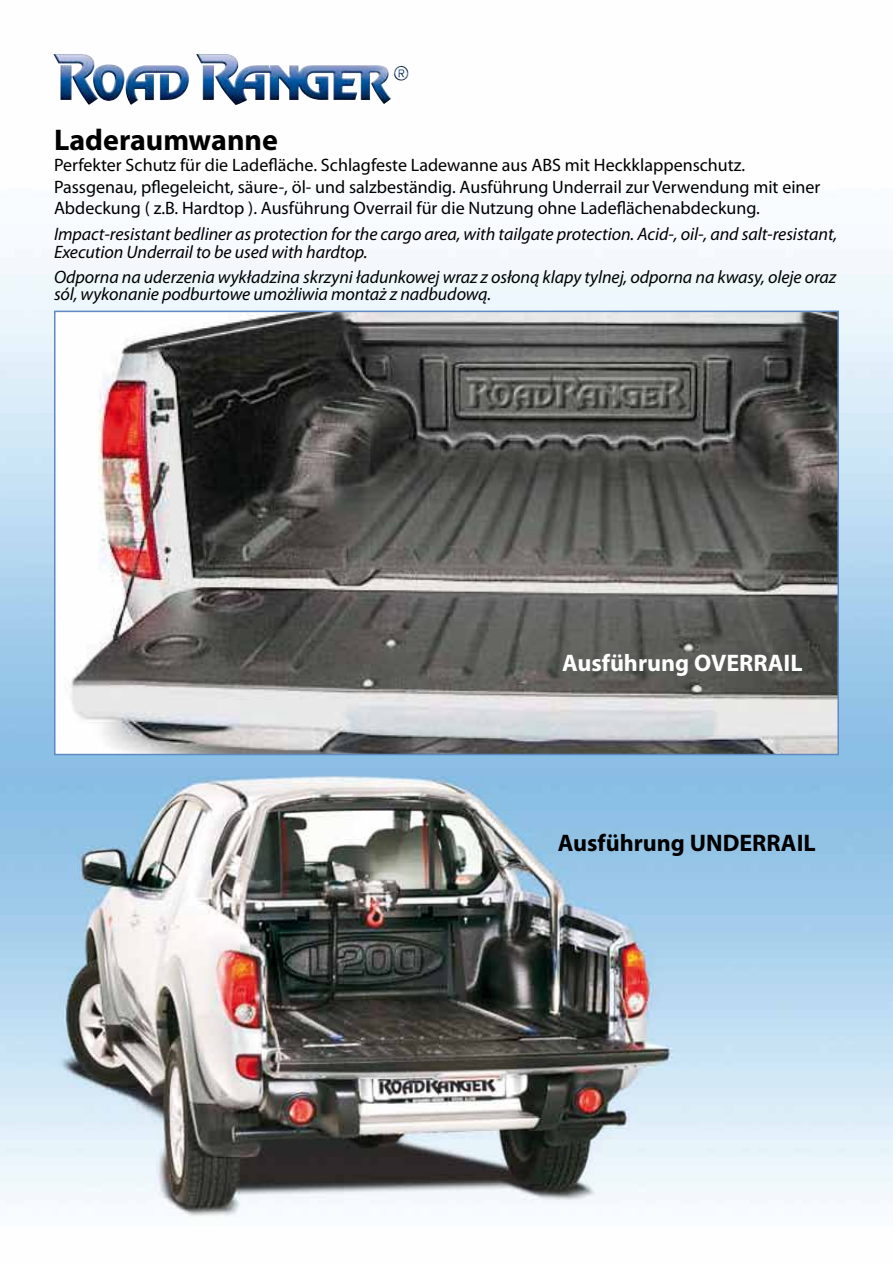
<style>
.page{position:relative;width:893px;height:1263px;background:#fff}
.page>*{position:absolute;margin:0;border:0;box-sizing:border-box;transform-origin:0 0}
.t1{font:700 30px "Myriad Pro";color:#000}
.t2{font:700 24px "Myriad Pro";color:#000}
.t3{font:700 24px "Myriad Pro";color:#fff}
.t4{font:italic 18px/18px "Myriad Pro";letter-spacing:-.005em;color:#000}
.t5{font:18px/21.6px "Myriad Pro";color:#000}
</style>
<div class="page">
<img style="left:0;top:65px;width:893px;height:1152px">
<img style="left:53px;top:54px;width:338px;height:51px">
<img style="left:57px;top:314px;width:779px;height:438px">
<div style="left:54px;top:311px;width:785px;height:444px;border:2px solid #5e89c2"></div>
<h1 class="t1" style="left:54px;top:120px;width:226px">Laderaumwanne</h1>
<p class="t5" style="left:54px;top:154px;width:768px">Perfekter Schutz für die Ladefläche. Schlagfeste Ladewanne aus ABS mit Heckklappenschutz.<br>Passgenau, pflegeleicht, säure-, öl- und salzbeständig. Ausführung Underrail zur Verwendung mit einer<br>Abdeckung ( z.B. Hardtop ). Ausführung Overrail für die Nutzung ohne Ladeflächenabdeckung.</p>
<p class="t4" style="left:54px;top:225px;width:785px">Impact-resistant bedliner as protection for the cargo area, with tailgate protection. Acid-, oil-, and salt-resistant,<br>Execution Underrail to be used with hardtop.</p>
<p class="t4" style="left:54px;top:269px;width:784px;line-height:16.5px">Odporna na uderzenia wykładzina skrzyni ładunkowej wraz z osłoną klapy tylnej, odporna na kwasy, oleje oraz sól, wykonanie podburtowe umożliwia montaż z nadbudową.</p>
<h2 class="t3" style="left:562px;top:647px;width:242px">Ausführung OVERRAIL</h2>
<h2 class="t2" style="left:558px;top:827px;width:260px">Ausführung UNDERRAIL</h2>
</div>
